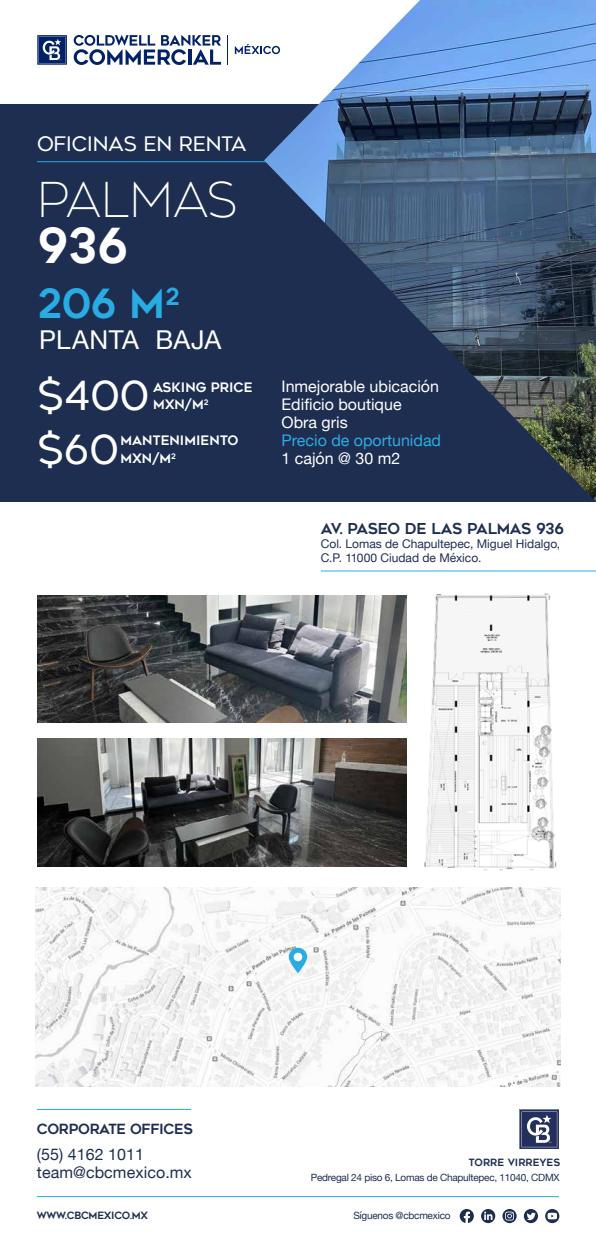
<style>
.page{position:relative;width:596px;height:1257px;background:#fff}
.page>*{position:absolute;margin:0;border:0;box-sizing:border-box;transform-origin:0 0}
.t1{font:200 48px "Geometos Neue";color:#fff}
.t2{font:48px "Geometos";color:#fff}
.t3{font:40px "Geometos Neue";color:#fff}
.t4{font:40px "Geometos";color:#29abe3}
.t5{font:26px "Helvetica Neue";letter-spacing:.015em;color:#fff}
.t6{font:20px "Geometos Neue";letter-spacing:-.02em;color:#fff}
.t7{font:16px/18px "Helvetica Neue";color:#fff}
.t8{font:16px/18px "Helvetica Neue";letter-spacing:.005em;color:#1d2e51}
.t9{font:16px "Helvetica Neue";color:#2dabe2}
.t10{font:15px "Geometos";letter-spacing:-.02em;color:#1e2f51}
.t11{font:14px "Geometos";letter-spacing:-.025em;color:#1d2e51}
.t12{font:13px/17.7px "Geometos";color:#fff}
.t13{font:12px/14px "Helvetica Neue";color:#1e2f51}
.t14{font:10px "Helvetica Neue";letter-spacing:-.025em;color:#1d2e51}
.t15{font:10px "Geometos";letter-spacing:-.02em;color:#1d2e51}
.t16{font:10px "Geometos";color:#1d2e51}
</style>
<div class="page">
<img style="left:389px;top:593px;width:168px;height:278px">
<div style="left:0;top:104px;width:595px;height:397px;background:#1d2e51"></div>
<hr style="left:37px;top:161px;width:558px;height:1px;background:#29abe3">
<img style="left:38px;top:595px;width:368px;height:127px">
<img style="left:38px;top:738px;width:368px;height:128px">
<img style="left:36px;top:888px;width:524px;height:198px">
<svg style="left:288px;top:948px;width:19px;height:25px"></svg>
<div style="left:293px;top:952px;width:9px;height:9px;background:#fff;border-radius:50%"></div>
<img style="left:264px;top:0;width:331px;height:502px">
<hr style="left:321px;top:570px;width:274px;height:1px;background:#29abe3">
<hr style="left:37px;top:1109px;width:154px;height:1px;background:#29abe3">
<hr style="left:37px;top:1196px;width:521px;height:1px;background:#29abe3">
<svg style="left:519px;top:1109px;width:40px;height:40px;background:#555f82"></svg>
<svg style="left:502px;top:1209px;width:14px;height:14px"></svg>
<svg style="left:505px;top:1211px;width:9px;height:9px"></svg>
<svg style="left:523px;top:1209px;width:14px;height:14px"></svg>
<svg style="left:526px;top:1212px;width:9px;height:8px"></svg>
<svg style="left:545px;top:1209px;width:14px;height:14px"></svg>
<svg style="left:547px;top:1212px;width:9px;height:7px"></svg>
<div style="left:481px;top:1209px;width:14px;height:14px;background:#1d2e51;border-radius:50%"></div>
<svg style="left:484px;top:1211px;width:8px;height:9px"></svg>
<svg style="left:459px;top:1209px;width:14px;height:14px"></svg>
<svg style="left:74px;top:35px;width:147px;height:30px"></svg>
<svg style="left:37px;top:35px;width:30px;height:30px"></svg>
<svg style="left:235px;top:44px;width:45px;height:10px"></svg>
<hr style="left:227px;top:35px;width:1px;height:30px;background:#012169">
<h3 class="t6" style="left:37px;top:132px;width:211px">OFICINAS EN RENTA</h3>
<h1 class="t1" style="left:37px;top:172px;width:203px">PALMAS</h1>
<h1 class="t2" style="left:37px;top:219px;width:93px">936</h1>
<h2 class="t4" style="left:37px;top:281px;width:144px">206 M<sup>2</sup></h2>
<h3 class="t5" style="left:39px;top:321px;width:184px">PLANTA BAJA</h3>
<h2 class="t3" style="left:37px;top:373px;width:114px">$400</h2>
<h3 class="t12" style="left:153px;top:378px;width:101px">ASKING PRICE<br>MXN/M<sup>2</sup></h3>
<h2 class="t3" style="left:37px;top:426px;width:83px">$60</h2>
<h3 class="t12" style="left:120px;top:432px;width:119px">MANTENIMIENTO<br>MXN/M<sup>2</sup></h3>
<h3 class="t7" style="left:281px;top:378px;width:159px">Inmejorable ubicación<br>Edificio boutique<br>Obra gris</h3>
<h3 class="t9" style="left:281px;top:429px;width:161px">Precio de oportunidad</h3>
<h3 class="t7" style="left:281px;top:450px;width:120px">1 cajón @ 30 m2</h3>
<h3 class="t10" style="left:321px;top:520px;width:244px">AV. PASEO DE LAS PALMAS 936</h3>
<p class="t13" style="left:321px;top:537px;width:241px">Col. Lomas de Chapultepec, Miguel Hidalgo,<br>C.P. 11000 Ciudad de México.</p>
<h3 class="t11" style="left:37px;top:1121px;width:157px">CORPORATE OFFICES</h3>
<h3 class="t8" style="left:37px;top:1146px;width:156px">(55) 4162 1011 team@cbcmexico.mx</h3>
<p class="t16" style="left:468px;top:1157px;width:93px">TORRE VIRREYES</p>
<p class="t14" style="left:311px;top:1170px;width:250px">Pedregal 24 piso 6, Lomas de Chapultepec, 11040, CDMX</p>
<p class="t15" style="left:37px;top:1210px;width:113px">WWW.CBCMEXICO.MX</p>
<p class="t14" style="left:353px;top:1208px;width:99px">Síguenos @cbcmexico</p>
</div>
